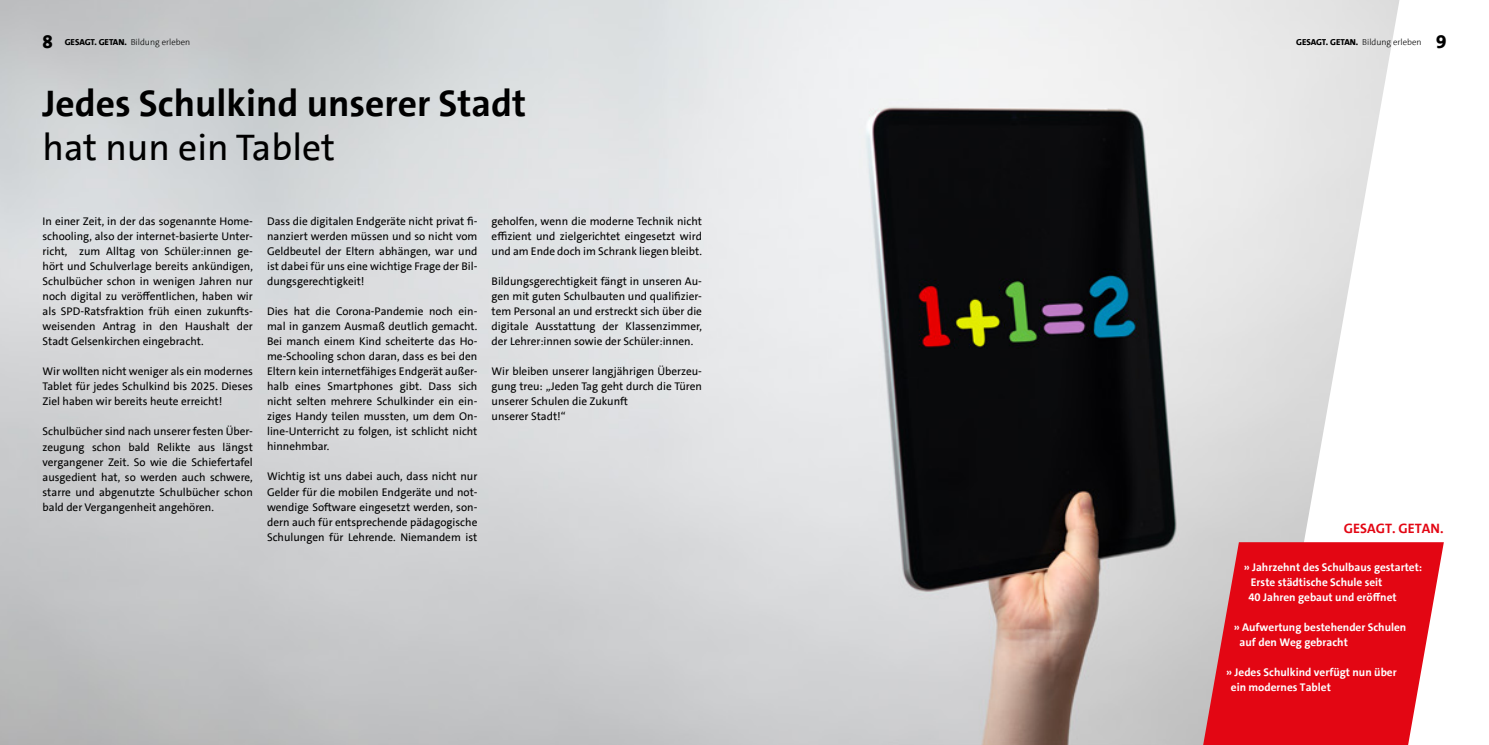
<style>
.page{position:relative;width:1489px;height:745px;background:#fff}
.page>*{position:absolute;margin:0;border:0;box-sizing:border-box;transform-origin:0 0}
.t1{font:700 37.5px "SPD The Sans";color:#000}
.t2{font:37.5px "SPD The Sans";color:#000}
.t3{font:700 13.75px "SPD The Sans";color:#e30613}
.t4{font:11.25px/15px "SPD The Sans";color:#000;text-align:justify}
.t5{font:700 11.25px/15px "SPD The Sans";color:#fff}
.t6{font:300 8.75px "SPD The Sans";color:#000}
.s1{font-weight:800;font-size:18.75px}
.s2{font-weight:800}
</style>
<div class="page">
<img style="left:0;top:0;width:1399px;height:744px">
<svg style="left:1203px;top:542px;width:240px;height:202px;background:#e12530"></svg>
<p class="t6" style="left:43px;top:36px;width:149px"><span class="s1">8</span> <span class="s2">GESAGT. GETAN.</span> Bildung erleben</p>
<h1 class="t1" style="left:43px;top:80px;width:485px">Jedes Schulkind unserer Stadt</h1>
<h1 class="t2" style="left:43px;top:123px;width:294px">hat nun ein Tablet</h1>
<p class="t4" style="left:43px;top:214px;width:212px">In einer Zeit, in der das sogenannte Home&shy;schooling, also der internet-basierte Unter&shy;richt, zum Alltag von Schüler:innen ge&shy;hört und Schulverlage bereits ankündigen, Schulbücher schon in wenigen Jahren nur noch digital zu veröffentlichen, haben wir als SPD-Ratsfraktion früh einen zukunfts&shy;weisenden Antrag in den Haushalt der Stadt Gelsenkirchen eingebracht.</p>
<p class="t4" style="left:43px;top:364px;width:212px">Wir wollten nicht weniger als ein modernes Tablet für jedes Schulkind bis 2025. Dieses Ziel haben wir bereits heute erreicht!</p>
<p class="t4" style="left:43px;top:424px;width:212px">Schulbücher sind nach unserer festen Über&shy;zeugung schon bald Relikte aus längst vergangener Zeit. So wie die Schiefertafel ausgedient hat, so werden auch schwere, starre und abgenutzte Schulbücher schon bald der Vergangenheit angehören.</p>
<p class="t4" style="left:267px;top:214px;width:212px">Dass die digitalen Endgeräte nicht privat fi&shy;nanziert werden müssen und so nicht vom Geldbeutel der Eltern abhängen, war und ist dabei für uns eine wichtige Frage der Bil&shy;dungsgerechtigkeit!</p>
<p class="t4" style="left:267px;top:304px;width:212px">Dies hat die Corona-Pandemie noch ein&shy;mal in ganzem Ausmaß deutlich gemacht.<br>Bei manch einem Kind scheiterte das Ho&shy;me-Schooling schon daran, dass es bei den Eltern kein internetfähiges Endgerät außer&shy;halb eines Smartphones gibt. Dass sich nicht selten mehrere Schulkinder ein ein&shy;ziges Handy teilen mussten, um dem On&shy;line-Unterricht zu folgen, ist schlicht nicht hinnehmbar.</p>
<p class="t4" style="left:267px;top:469px;width:212px">Wichtig ist uns dabei auch, dass nicht nur Gelder für die mobilen Endgeräte und not&shy;wendige Software eingesetzt werden, son&shy;dern auch für entsprechende pädagogische Schulungen für Lehrende. Niemandem ist</p>
<p class="t4" style="left:491px;top:214px;width:212px">geholfen, wenn die moderne Technik nicht effizient und zielgerichtet eingesetzt wird und am Ende doch im Schrank liegen bleibt.</p>
<p class="t4" style="left:491px;top:274px;width:212px">Bildungsgerechtigkeit fängt in unseren Au&shy;gen mit guten Schulbauten und qualifizier&shy;tem Personal an und erstreckt sich über die digitale Ausstattung der Klassenzimmer, der Lehrer:innen sowie der Schüler:innen.</p>
<p class="t4" style="left:491px;top:364px;width:212px;text-align:left">Wir bleiben unserer langjährigen Überzeu&shy;gung treu: „Jeden Tag geht durch die Türen unserer Schulen die Zukunft<br>unserer Stadt!“</p>
<p class="t6" style="left:1295px;top:36px;width:152px"><span class="s2">GESAGT. GETAN.</span> Bildung erleben <span class="s1">9</span></p>
<p class="t3" style="left:1343px;top:519px;width:101px">GESAGT. GETAN.</p>
<p class="t5" style="left:1248px;top:559px;width:175px;text-indent:-5px">» Jahrzehnt des Schulbaus gestartet:<br>Erste städtische Schule seit<br>40 Jahren gebaut und eröffnet</p>
<p class="t5" style="left:1239px;top:619px;width:168px;text-indent:-6px">» Aufwertung bestehender Schulen auf den Weg gebracht</p>
<p class="t5" style="left:1230px;top:664px;width:167px;text-indent:-5px">» Jedes Schulkind verfügt nun über ein modernes Tablet</p>
</div>
